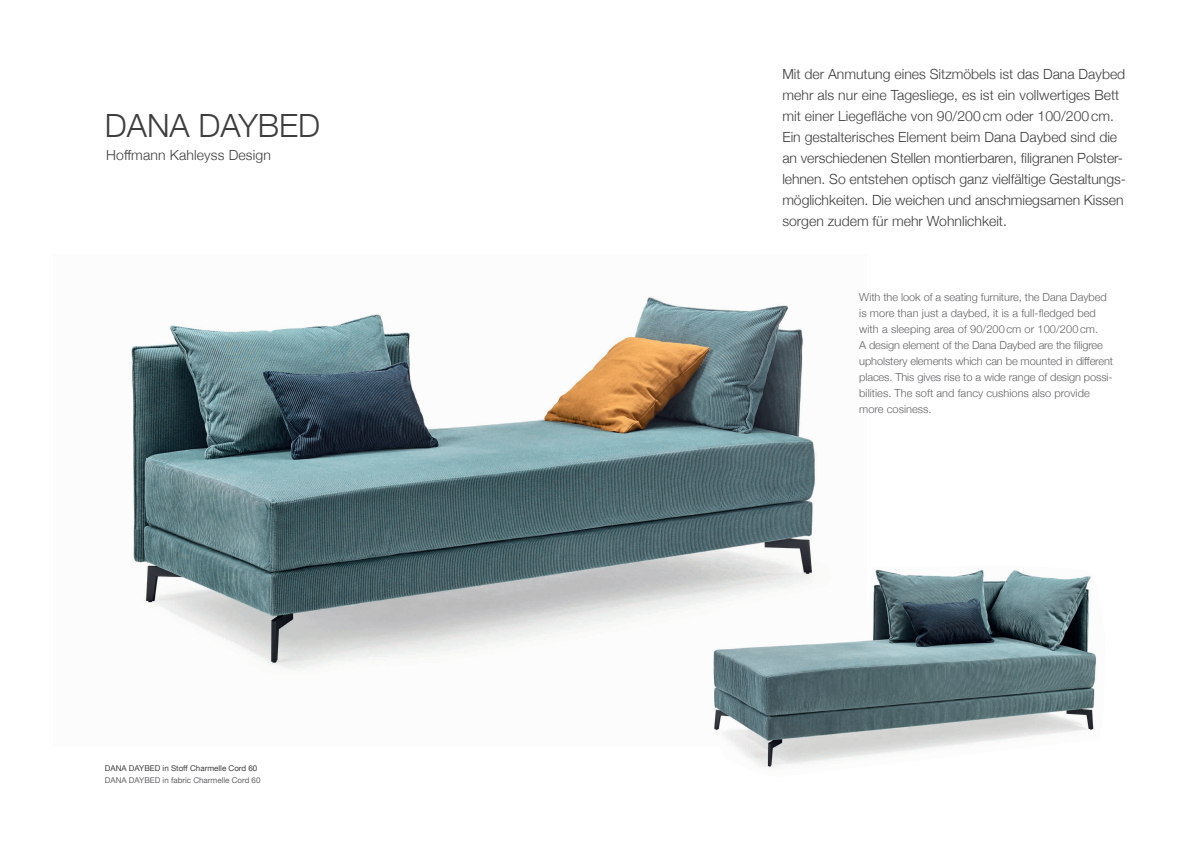
<style>
.page{position:relative;width:1191px;height:842px;background:#fff}
.page>*{position:absolute;margin:0;border:0;box-sizing:border-box;transform-origin:0 0}
.t1{font:300 32px "Helvetica Neue";color:#3e3e3f}
.t2{font:300 14px/21px "Helvetica Neue";color:#3e3e3f}
.t3{font:300 11px/16px "Helvetica Neue";letter-spacing:-.005em;color:#636366}
.t4{font:8px "Helvetica Neue";color:#636366}
.t5{font:8px "Helvetica Neue";color:#3e3e3f}
</style>
<div class="page">
<img style="left:131px;top:297px;width:685px;height:374px">
<img style="left:700px;top:565px;width:396px;height:203px">
<h1 class="t1" style="left:105px;top:99px;width:217px">DANA DAYBED</h1>
<p class="t2" style="left:106px;top:143px;width:166px">Hoffmann Kahleyss Design</p>
<p class="t5" style="left:105px;top:762px;width:154px">DANA DAYBED in Stoff Charmelle Cord 60</p>
<p class="t4" style="left:105px;top:774px;width:157px">DANA DAYBED in fabric Charmelle Cord 60</p>
<p class="t2" style="left:782px;top:62px;width:345px">Mit der Anmutung eines Sitzmöbels ist das Dana Daybed mehr als nur eine Tagesliege, es ist ein vollwertiges Bett mit einer Liegefläche von 90/200cm oder 100/200cm.<br>Ein gestalterisches Element beim Dana Daybed sind die an verschiedenen Stellen montierbaren, filigranen Polster&shy;lehnen. So entstehen optisch ganz vielfältige Gestaltungs&shy;möglichkeiten. Die weichen und anschmiegsamen Kissen sorgen zudem für mehr Wohnlichkeit.</p>
<p class="t3" style="left:859px;top:288px;width:255px">With the look of a seating furniture, the Dana Daybed is more than just a daybed, it is a full-fledged bed with a sleeping area of 90/200 cm or 100/200 cm.<br>A design element of the Dana Daybed are the filigree upholstery elements which can be mounted in different places. This gives rise to a wide range of design possi&shy;bilities. The soft and fancy cushions also provide more cosiness.</p>
</div>
